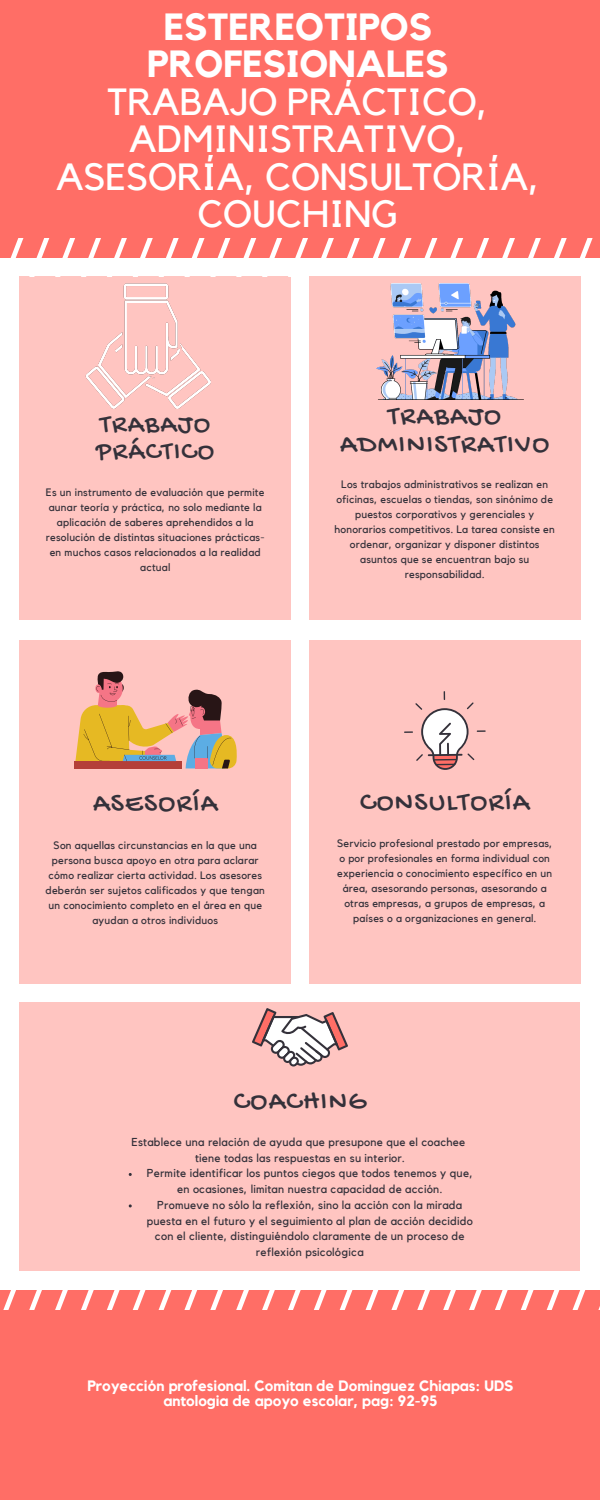
<style>
.page{position:relative;width:600px;height:1500px;background:#fff}
.page>*{position:absolute;margin:0;border:0;box-sizing:border-box;transform-origin:0 0}
.t1{font:37.7px/37.5px "Kollektif";color:#fff;text-align:center}
.t2{font:700 37.7px/37.5px "Kollektif";color:#fff;text-align:center}
.t3{font:28px/27.8px "Gochi Hand";letter-spacing:.05em;color:#34313a;text-align:center}
.t4{font:27.2px/27px "Gochi Hand";letter-spacing:.05em;color:#34313a}
.t5{font:700 15px/15px "Kollektif";color:#fff;text-align:center}
.t6{font:11.5px/15.8px "Kollektif";letter-spacing:.02em;color:#34313a;text-align:center}
.t7{font:10.7px/15px "Kollektif";letter-spacing:.02em;color:#34313a;text-align:center}
</style>
<div class="page">
<div style="left:0;top:0;width:600px;height:257px;background:#ff6e66"></div>
<div style="left:0;top:1290px;width:600px;height:210px;background:#ff6e66"></div>
<div style="left:19px;top:276px;width:272px;height:343px;background:#ffc5c1"></div>
<div style="left:19px;top:640px;width:272px;height:344px;background:#ffc5c1"></div>
<svg style="left:0;top:239px;width:600px;height:19px"></svg>
<div style="left:309px;top:276px;width:271px;height:343px;background:#ffc5c1"></div>
<div style="left:309px;top:640px;width:271px;height:344px;background:#ffc5c1"></div>
<svg style="left:404px;top:691px;width:81px;height:79px"></svg>
<div style="left:19px;top:1002px;width:561px;height:268px;background:#ffc5c1"></div>
<svg style="left:252px;top:1008px;width:96px;height:59px"></svg>
<svg style="left:3px;top:1290px;width:597px;height:19px"></svg>
<img style="left:85px;top:284px;width:125px;height:125px">
<img style="left:376px;top:284px;width:147px;height:116px">
<div style="left:74px;top:761px;width:108px;height:7px;background:#b43f39"></div>
<svg style="left:75px;top:671px;width:162px;height:97px"></svg>
<p class="t2" style="left:147px;top:10px;width:303px">ESTEREOTIPOS<br>PROFESIONALES</p>
<p class="t1" style="left:56px;top:85px;width:485px">TRABAJO PRÁCTICO,<br>ADMINISTRATIVO,<br>ASESORÍA, CONSULTORÍA,<br>COUCHING</p>
<p class="t4" style="left:96px;top:412px;width:119px">TRABAJO<br>PRÁCTICO</p>
<p class="t7" style="left:46px;top:485px;width:220px">Es un instrumento de evaluación que permite aunar teoría y práctica, no solo mediante la aplicación de saberes aprehendidos a la resolución de distintas situaciones prácticas&shy;en muchos casos relacionados a la realidad actual</p>
<p class="t3" style="left:340px;top:404px;width:210px">TRABAJO<br>ADMINISTRATIVO</p>
<p class="t7" style="left:335px;top:478px;width:222px">Los trabajos administrativos se realizan en oficinas, escuelas o tiendas, son sinónimo de puestos corporativos y gerenciales y honorarios competitivos. La tarea consiste en ordenar, organizar y disponer distintos asuntos que se encuentran bajo su responsabilidad.</p>
<p class="t3" style="left:93px;top:791px;width:126px">ASESORÍA</p>
<p class="t7" style="left:46px;top:838px;width:221px">Son aquellas circunstancias en la que una persona busca apoyo en otra para aclarar cómo realizar cierta actividad. Los asesores deberán ser sujetos calificados y que tengan un conocimiento completo en el área en que ayudan a otros individuos</p>
<p class="t3" style="left:360px;top:790px;width:171px">CONSULTORÍA</p>
<p class="t7" style="left:337px;top:836px;width:217px">Servicio profesional prestado por empresas, o por profesionales en forma individual con experiencia o conocimiento específico en un área, asesorando personas, asesorando a otras empresas, a grupos de empresas, a países o a organizaciones en general.</p>
<p class="t3" style="left:234px;top:1089px;width:134px">COACHING</p>
<p class="t6" style="left:131px;top:1135px;width:335px">Establece una relación de ayuda que presupone que el coachee tiene todas las respuestas en su interior.</p>
<p class="t6" style="left:147px;top:1166px;width:327px">Permite identificar los puntos ciegos que todos tenemos y que, en ocasiones, limitan nuestra capacidad de acción.</p>
<p class="t6" style="left:147px;top:1198px;width:327px">Promueve no sólo la reflexión, sino la acción con la mirada puesta en el futuro y el seguimiento al plan de acción decidido con el cliente, distinguiéndolo claramente de un proceso de reflexión psicológica</p>
<p class="t5" style="left:87px;top:1379px;width:428px">Proyección profesional. Comitan de Dominguez Chiapas: UDS antologia de apoyo escolar, pag: 92-95</p>
</div>
